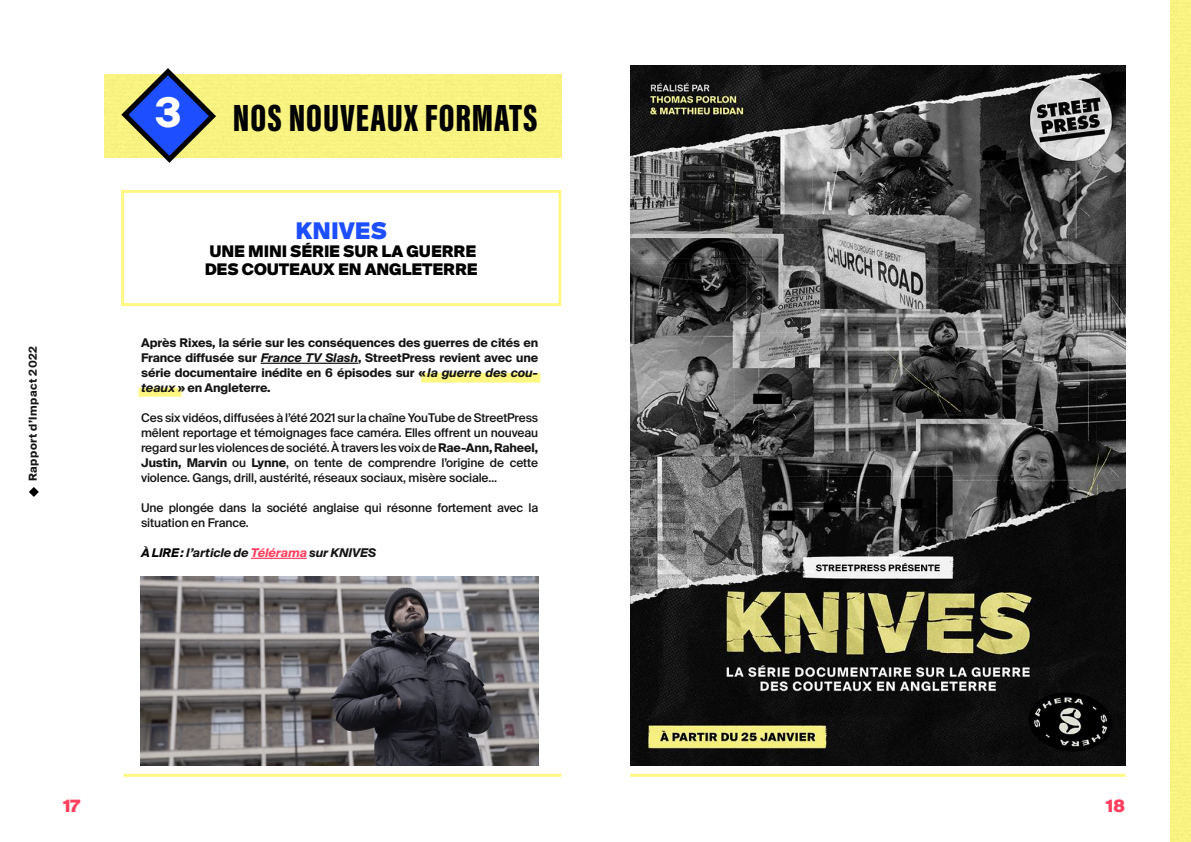
<style>
.page{position:relative;width:1191px;height:842px;background:#fff}
.page>*{position:absolute;margin:0;border:0;box-sizing:border-box;transform-origin:0 0}
.t1{font:900 39px "Acumin Pro Extra Cond";letter-spacing:.025em;color:#000}
.t2{font:900 23px "Suisse Intl";color:#1d4eff}
.t3{font:900 17px "Suisse Intl";color:#ff3f5e}
.t4{font:900 16px/18px "Suisse Intl";letter-spacing:-.01em;color:#000}
.t5{font:500 12px/15px "Suisse Intl";letter-spacing:-.01em;color:#151515;text-align:justify}
.t6{font:700 12px/15px "Suisse Intl";letter-spacing:-.01em;color:#151515;text-align:justify}
.t7{font:italic 700 12px "Suisse Intl";letter-spacing:-.01em;color:#151515}
.t8{font:700 11px "Suisse Intl";letter-spacing:.04em;color:#151515}
.s1{font-family:"Suisse Intl";font-weight:700;font-size:41px;color:#fff}
.s2{font-style:italic}
.s3{font-weight:700}
.s4{color:#000}
.s5{color:#ff3f5e}
</style>
<div class="page">
<svg style="left:29px;top:487px;width:10px;height:10px"></svg>
<div style="left:421px;top:373px;width:119px;height:9px;background:#fff782"></div>
<div style="left:139px;top:388px;width:42px;height:9px;background:#fff782"></div>
<div style="left:121px;top:190px;width:440px;height:116px;border:3px solid #fef783"></div>
<hr style="left:261px;top:363px;width:97px;height:1px;background:#151515">
<hr style="left:251px;top:558px;width:56px;height:1px;background:#ff3f5e">
<img style="left:630px;top:65px;width:495px;height:700px">
<img style="left:141px;top:576px;width:397px;height:189px">
<svg style="left:118px;top:68px;width:102px;height:95px;background:#8f9da8"></svg>
<hr style="left:630px;top:774px;width:495px;height:3px;background:#fef783">
<hr style="left:123px;top:774px;width:438px;height:3px;background:#fef783">
<p class="t8" style="left:27px;top:481px;width:136px;rotate:-90deg">Rapport d’Impact 2022</p>
<h1 class="t1" style="left:155px;top:93px;width:384px"><span class="s1">3</span> NOS NOUVEAUX FORMATS</h1>
<h2 class="t2" style="left:296px;top:217px;width:93px">KNIVES</h2>
<h3 class="t4" style="left:205px;top:242px;width:275px">UNE MINI SÉRIE SUR LA GUERRE<br>DES COUTEAUX EN ANGLETERRE</h3>
<p class="t6" style="left:141px;top:335px;width:398px">Après Rixes, la série sur les conséquences des guerres de cités en France diffusée sur <span class="s2">France TV Slash</span>, StreetPress revient avec une série documentaire inédite en 6 épisodes sur «<span class="s2">la guerre des cou&shy;teaux</span> » en Angleterre.</p>
<p class="t5" style="left:141px;top:410px;width:398px">Ces six vidéos, diffusées à l’été 2021 sur la chaîne YouTube de StreetPress mêlent reportage et témoignages face caméra. Elles offrent un nouveau regard sur les violences de société. À travers les voix de <span class="s3">Rae-Ann, Raheel, Justin, Marvin</span> ou <span class="s3">Lynne</span>, on tente de comprendre l’origine de cette violence. Gangs, drill, austérité, réseaux sociaux, misère sociale…</p>
<p class="t5" style="left:141px;top:500px;width:398px">Une plongée dans la société anglaise qui résonne fortement avec la situation en France.</p>
<p class="t7" style="left:141px;top:546px;width:237px"><span class="s4">À LIRE:</span> l’article de <span class="s5">Télérama</span> sur KNIVES</p>
<h3 class="t3" style="left:63px;top:796px;width:19px">17</h3>
<h3 class="t3" style="left:1105px;top:796px;width:21px">18</h3>
</div>
